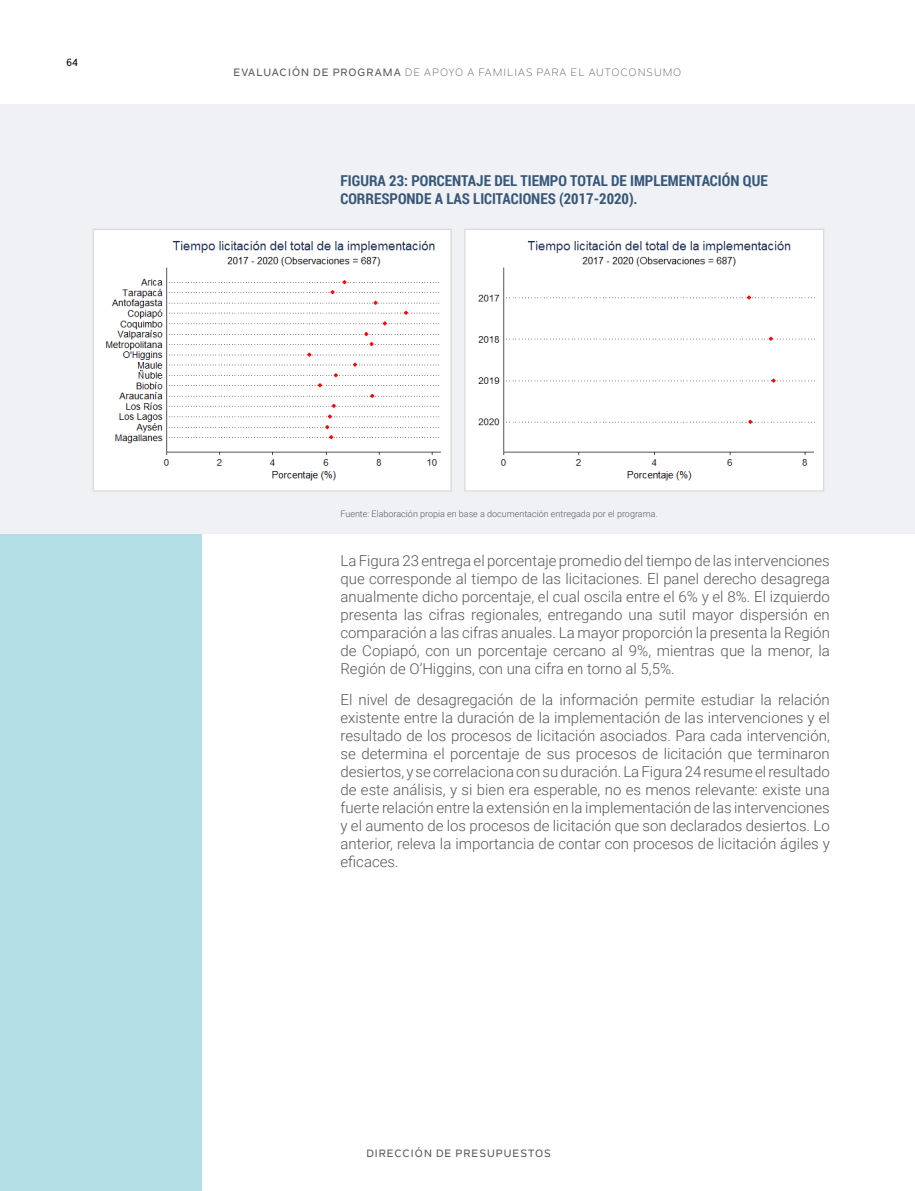
<style>
.page{position:relative;width:915px;height:1191px;background:#fff}
.page>*{position:absolute;margin:0;border:0;box-sizing:border-box;transform-origin:0 0}
.t1{font:300 15px/18px "Roboto";color:#575756;text-align:justify}
.t2{font:700 15px/18px "Roboto Condensed";color:#365778}
.t3{font:10.5px "Nolan Next";letter-spacing:.095em;color:#575756}
.t4{font:500 10.5px "Nolan Next";letter-spacing:.1em;color:#575756}
.t5{font:500 10.5px "Nolan Next";color:#000}
.t6{font:300 9px "Roboto";color:#575756}
.s1{font-weight:500}
</style>
<div class="page">
<div style="left:0;top:353px;width:202px;height:838px;background:#b4dee6"></div>
<div style="left:0;top:104px;width:914px;height:430px;background:#f0f1f5"></div>
<img style="left:95px;top:231px;width:354px;height:258px">
<div style="left:93px;top:229px;width:358px;height:262px;border:1px solid #d9d9d9"></div>
<div style="left:466px;top:231px;width:356px;height:258px;background:#fff"></div>
<div style="left:464px;top:229px;width:360px;height:262px;border:1px solid #d9d9d9"></div>
<hr style="left:914px;top:104px;width:1px;height:523px;background:#f0f1f5">
<p class="t5" style="left:67px;top:56px;width:13px">64</p>
<p class="t3" style="left:233px;top:66px;width:449px"><span class="s1">EVALUACIÓN DE PROGRAMA</span> DE APOYO A FAMILIAS PARA EL AUTOCONSUMO</p>
<p class="t2" style="left:340px;top:171px;width:428px">FIGURA 23: PORCENTAJE DEL TIEMPO TOTAL DE IMPLEMENTACIÓN QUE<br>CORRESPONDE A LAS LICITACIONES (2017-2020).</p>
<p class="t6" style="left:340px;top:508px;width:318px">Fuente: Elaboración propia en base a documentación entregada por el programa.</p>
<p class="t1" style="left:340px;top:551px;width:491px">La Figura 23 entrega el porcentaje promedio del tiempo de las intervenciones que corresponde al tiempo de las licitaciones. El panel derecho desagrega anualmente dicho porcentaje, el cual oscila entre el 6% y el 8%. El izquierdo presenta las cifras regionales, entregando una sutil mayor dispersión en comparación a las cifras anuales. La mayor proporción la presenta la Región de Copiapó, con un porcentaje cercano al 9%, mientras que la menor, la Región de O’Higgins, con una cifra en torno al 5,5%.</p>
<p class="t1" style="left:340px;top:690px;width:490px">El nivel de desagregación de la información permite estudiar la relación existente entre la duración de la implementación de las intervenciones y el resultado de los procesos de licitación asociados. Para cada intervención, se determina el porcentaje de sus procesos de licitación que terminaron desiertos, y se correlaciona con su duración. La Figura 24 resume el resultado de este análisis, y si bien era esperable, no es menos relevante: existe una fuerte relación entre la extensión en la implementación de las intervenciones y el aumento de los procesos de licitación que son declarados desiertos. Lo anterior, releva la importancia de contar con procesos de licitación ágiles y eficaces.</p>
<p class="t4" style="left:366px;top:1147px;width:186px">DIRECCIÓN DE PRESUPUESTOS</p>
</div>
